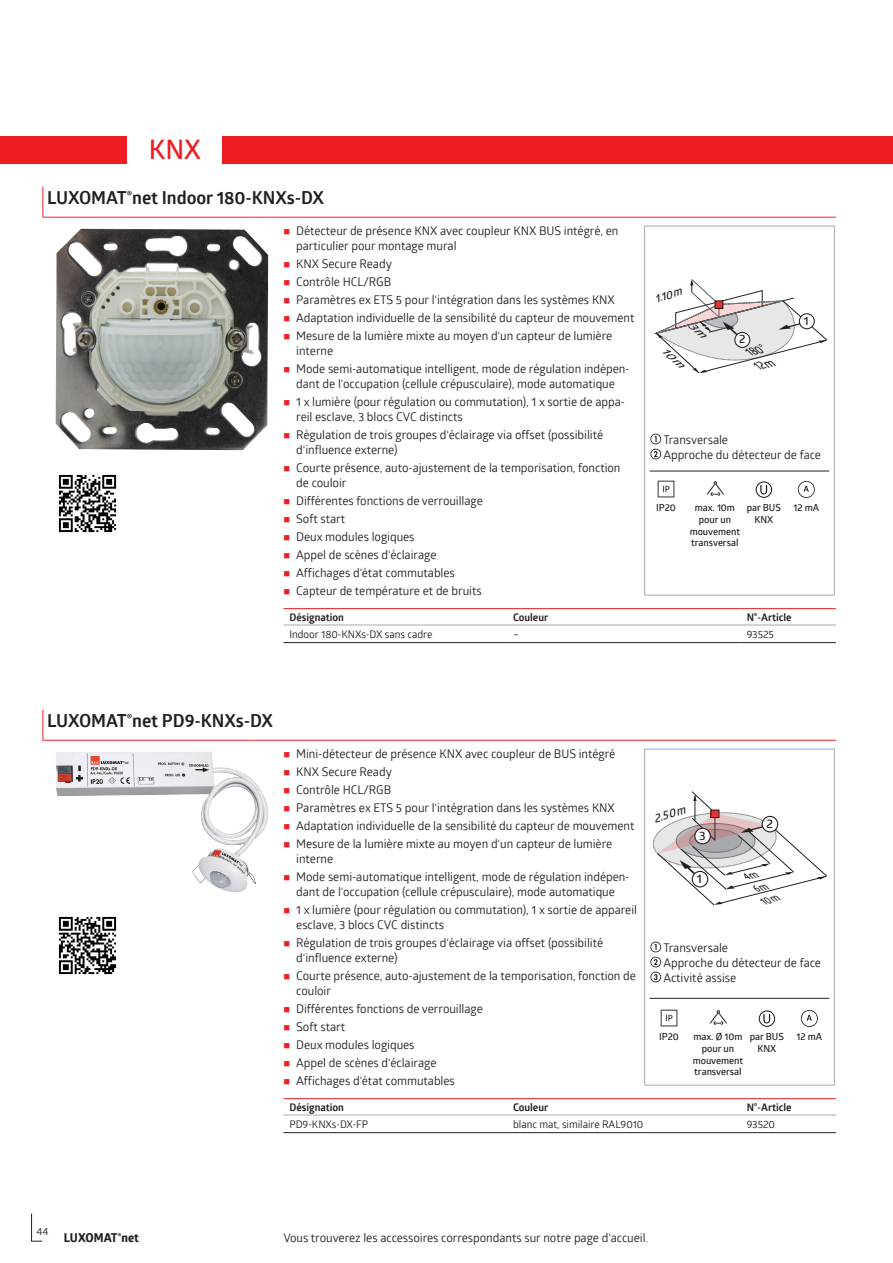
<style>
.page{position:relative;width:893px;height:1263px;background:#fff}
.page>*{position:absolute;margin:0;border:0;box-sizing:border-box;transform-origin:0 0}
.t1{font:600 27px "Glober";color:#ee1d23}
.t2{font:700 18px "Glober";letter-spacing:-.005em;color:#231f20}
.t3{font:600 12.3px "Glober";color:#231f20}
.t4{font:italic 600 12.15px "Glober";color:#231f20;scale:.81 1}
.t5{font:12px/18px "Glober";letter-spacing:-.005em;color:#231f20}
.t6{font:700 12px "Globerx";color:#231f20}
.t7{font:600 12px "Glober";color:#231f20}
.t8{font:italic 600 11.85px "Glober";color:#231f20;scale:.96 1}
.t9{font:italic 600 11.55px "Glober";color:#231f20;scale:.96 1}
.t10{font:10.5px "Glober";letter-spacing:-.005em;color:#231f20}
.t11{font:700 10.5px "Glober";letter-spacing:-.005em;color:#231f20}
.t12{font:600 9.75px/11.7px "Glober";letter-spacing:-.005em;color:#231f20;text-align:center}
</style>
<div class="page">
<div style="left:0;top:136px;width:893px;height:28px;background:#ee1d23"></div>
<svg style="left:31px;top:1213px;width:12px;height:29px"></svg>
<div style="left:128px;top:132px;width:94px;height:36px;background:#fff"></div>
<hr style="left:765px;top:217px;width:71px;height:1px;background:#ee1d23">
<hr style="left:43px;top:187px;width:1px;height:30px;background:#ee1d23">
<hr style="left:43px;top:217px;width:212px;height:1px;background:#ee1d23">
<svg style="left:255px;top:217px;width:16px;height:1px"></svg>
<hr style="left:271px;top:217px;width:494px;height:1px;background:#ee1d23">
<img style="left:56px;top:229px;width:212px;height:221px">
<img style="left:58px;top:474px;width:59px;height:59px">
<hr style="left:644px;top:226px;width:1px;height:369px;background:#a8a9ad">
<hr style="left:644px;top:226px;width:191px;height:1px;background:#a8a9ad">
<hr style="left:834px;top:226px;width:1px;height:369px;background:#a8a9ad">
<hr style="left:644px;top:595px;width:191px;height:1px;background:#a8a9ad">
<svg style="left:651px;top:434px;width:10px;height:25px"></svg>
<hr style="left:650px;top:471px;width:179px;height:1px;background:#231f20">
<img style="left:657px;top:481px;width:17px;height:17px">
<img style="left:706px;top:481px;width:17px;height:16px">
<div style="left:756px;top:481px;width:16px;height:17px;border:1px solid #17141a;border-radius:50%"></div>
<svg style="left:760px;top:485px;width:7px;height:9px"></svg>
<svg style="left:798px;top:481px;width:17px;height:17px"></svg>
<svg style="left:283px;top:609px;width:553px;height:16px"></svg>
<hr style="left:283px;top:642px;width:224px;height:1px;background:#231f20">
<hr style="left:507px;top:642px;width:234px;height:1px;background:#231f20">
<hr style="left:741px;top:642px;width:95px;height:1px;background:#231f20">
<hr style="left:283px;top:608px;width:224px;height:1px;background:#ee1d23">
<hr style="left:283px;top:625px;width:224px;height:1px;background:#a8a9ad">
<hr style="left:507px;top:625px;width:234px;height:1px;background:#a8a9ad">
<hr style="left:741px;top:625px;width:95px;height:1px;background:#a8a9ad">
<hr style="left:507px;top:608px;width:234px;height:1px;background:#ee1d23">
<hr style="left:741px;top:608px;width:95px;height:1px;background:#ee1d23">
<hr style="left:765px;top:740px;width:71px;height:1px;background:#ee1d23">
<hr style="left:43px;top:710px;width:1px;height:30px;background:#ee1d23">
<hr style="left:43px;top:740px;width:212px;height:1px;background:#ee1d23">
<svg style="left:255px;top:740px;width:16px;height:1px"></svg>
<hr style="left:271px;top:740px;width:494px;height:1px;background:#ee1d23">
<img style="left:56px;top:752px;width:161px;height:89px">
<img style="left:58px;top:916px;width:59px;height:59px">
<hr style="left:644px;top:749px;width:1px;height:336px;background:#a8a9ad">
<hr style="left:644px;top:749px;width:191px;height:1px;background:#a8a9ad">
<hr style="left:834px;top:749px;width:1px;height:336px;background:#a8a9ad">
<hr style="left:644px;top:1085px;width:191px;height:1px;background:#a8a9ad">
<svg style="left:651px;top:941px;width:10px;height:41px"></svg>
<hr style="left:650px;top:998px;width:179px;height:1px;background:#231f20">
<img style="left:660px;top:1010px;width:17px;height:17px">
<img style="left:709px;top:1010px;width:17px;height:16px">
<div style="left:759px;top:1010px;width:16px;height:17px;border:1px solid #17141a;border-radius:50%"></div>
<svg style="left:763px;top:1014px;width:7px;height:9px"></svg>
<svg style="left:801px;top:1010px;width:17px;height:17px"></svg>
<svg style="left:283px;top:1099px;width:553px;height:16px"></svg>
<hr style="left:283px;top:1132px;width:224px;height:1px;background:#231f20">
<hr style="left:507px;top:1132px;width:234px;height:1px;background:#231f20">
<hr style="left:741px;top:1132px;width:95px;height:1px;background:#231f20">
<hr style="left:283px;top:1098px;width:224px;height:1px;background:#ee1d23">
<hr style="left:283px;top:1115px;width:224px;height:1px;background:#a8a9ad">
<hr style="left:507px;top:1115px;width:234px;height:1px;background:#a8a9ad">
<hr style="left:741px;top:1115px;width:95px;height:1px;background:#a8a9ad">
<hr style="left:507px;top:1098px;width:234px;height:1px;background:#ee1d23">
<hr style="left:741px;top:1098px;width:95px;height:1px;background:#ee1d23">
<svg style="left:654px;top:279px;width:173px;height:94px"></svg>
<svg style="left:653px;top:791px;width:174px;height:114px"></svg>
<h1 class="t1" style="left:149px;top:131px;width:54px">KNX</h1>
<h2 class="t2" style="left:47px;top:185px;width:278px">LUXOMAT<sup>®</sup>net Indoor 180-KNXs-DX</h2>
<p class="t5" style="left:296px;top:223px;width:324px;line-height:15px">Détecteur de présence KNX avec coupleur KNX BUS intégré, en particulier pour montage mural</p>
<p class="t5" style="left:296px;top:254px;width:340px">KNX Secure Ready<br>Contrôle HCL/RGB<br>Paramètres ex ETS 5 pour l‘intégration dans les systèmes KNX Adaptation individuelle de la sensibilité du capteur de mouvement Mesure de la lumière mixte au moyen d‘un capteur de lumière</p>
<p class="t5" style="left:296px;top:341px;width:335px">interne<br>Mode semi-automatique intelligent, mode de régulation indépen-</p>
<p class="t5" style="left:296px;top:374px;width:330px">dant de l‘occupation (cellule crépusculaire), mode automatique<br>1 x lumière (pour régulation ou commutation), 1 x sortie de appa-</p>
<p class="t5" style="left:296px;top:407px;width:308px">reil esclave, 3 blocs CVC distincts<br>Régulation de trois groupes d‘éclairage via offset (possibilité</p>
<p class="t5" style="left:296px;top:440px;width:326px">d‘influence externe)<br>Courte présence, auto-ajustement de la temporisation, fonction</p>
<p class="t5" style="left:296px;top:473px;width:188px">de couloir<br>Différentes fonctions de verrouillage<br>Soft start<br>Deux modules logiques<br>Appel de scènes d‘éclairage<br>Affichages d‘état commutables<br>Capteur de température et de bruits</p>
<p class="t9" style="left:653px;top:291px;width:30px;rotate:-17deg">1.10m</p>
<p class="t7" style="left:739px;top:331px;width:8px">2</p>
<p class="t4" style="left:747px;top:344px;width:25px;rotate:-16deg">180°</p>
<p class="t7" style="left:804px;top:312px;width:6px">1</p>
<p class="t5" style="left:663px;top:432px;width:159px;line-height:15px">Transversale<br>Approche du détecteur de face</p>
<p class="t12" style="left:656px;top:502px;width:21px">IP20</p>
<p class="t12" style="left:690px;top:502px;width:52px">max. 10m pour un mouvement transversal</p>
<p class="t12" style="left:747px;top:502px;width:36px">par BUS<br>KNX</p>
<p class="t12" style="left:794px;top:502px;width:27px">12 mA</p>
<p class="t11" style="left:289px;top:610px;width:56px">Désignation</p>
<p class="t11" style="left:513px;top:610px;width:37px">Couleur</p>
<p class="t11" style="left:747px;top:610px;width:46px">N°-Article</p>
<p class="t10" style="left:289px;top:627px;width:145px">Indoor 180-KNXs-DX sans cadre</p>
<p class="t10" style="left:513px;top:627px;width:8px">–</p>
<p class="t10" style="left:747px;top:627px;width:29px">93525</p>
<h2 class="t2" style="left:47px;top:708px;width:227px">LUXOMAT<sup>®</sup>net PD9-KNXs-DX</h2>
<p class="t5" style="left:296px;top:744px;width:340px">Mini-détecteur de présence KNX avec coupleur de BUS intégré KNX Secure Ready<br>Contrôle HCL/RGB<br>Paramètres ex ETS 5 pour l‘intégration dans les systèmes KNX Adaptation individuelle de la sensibilité du capteur de mouvement Mesure de la lumière mixte au moyen d‘un capteur de lumière</p>
<p class="t5" style="left:296px;top:849px;width:335px">interne<br>Mode semi-automatique intelligent, mode de régulation indépen-</p>
<p class="t5" style="left:296px;top:882px;width:342px">dant de l‘occupation (cellule crépusculaire), mode automatique<br>1 x lumière (pour régulation ou commutation), 1 x sortie de appareil</p>
<p class="t5" style="left:296px;top:915px;width:308px">esclave, 3 blocs CVC distincts<br>Régulation de trois groupes d‘éclairage via offset (possibilité</p>
<p class="t5" style="left:296px;top:948px;width:341px">d‘influence externe)<br>Courte présence, auto-ajustement de la temporisation, fonction de</p>
<p class="t5" style="left:296px;top:981px;width:188px">couloir<br>Différentes fonctions de verrouillage<br>Soft start<br>Deux modules logiques<br>Appel de scènes d‘éclairage<br>Affichages d‘état commutables</p>
<p class="t8" style="left:651px;top:810px;width:35px;rotate:-17deg">2.50m</p>
<p class="t3" style="left:699px;top:827px;width:8px">3</p>
<p class="t3" style="left:697px;top:870px;width:7px">1</p>
<p class="t3" style="left:766px;top:815px;width:8px">2</p>
<p class="t5" style="left:663px;top:940px;width:159px;line-height:15px">Transversale<br>Approche du détecteur de face<br>Activité assise</p>
<p class="t12" style="left:659px;top:1031px;width:21px">IP20</p>
<p class="t12" style="left:693px;top:1031px;width:52px">max. Ø 10m pour un mouvement transversal</p>
<p class="t12" style="left:750px;top:1031px;width:36px">par BUS<br>KNX</p>
<p class="t12" style="left:797px;top:1031px;width:27px">12 mA</p>
<p class="t11" style="left:289px;top:1100px;width:56px">Désignation</p>
<p class="t11" style="left:513px;top:1100px;width:37px">Couleur</p>
<p class="t11" style="left:747px;top:1100px;width:46px">N°-Article</p>
<p class="t10" style="left:289px;top:1117px;width:80px">PD9-KNXs-DX-FP</p>
<p class="t10" style="left:513px;top:1117px;width:132px">blanc mat, similaire RAL9010</p>
<p class="t10" style="left:747px;top:1117px;width:30px">93520</p>
<p class="t10" style="left:36px;top:1224px;width:14px">44</p>
<p class="t6" style="left:64px;top:1229px;width:77px">LUXOMAT<sup>®</sup>net</p>
<p class="t5" style="left:283px;top:1228px;width:366px">Vous trouverez les accessoires correspondants sur notre page d‘accueil.</p>
</div>
